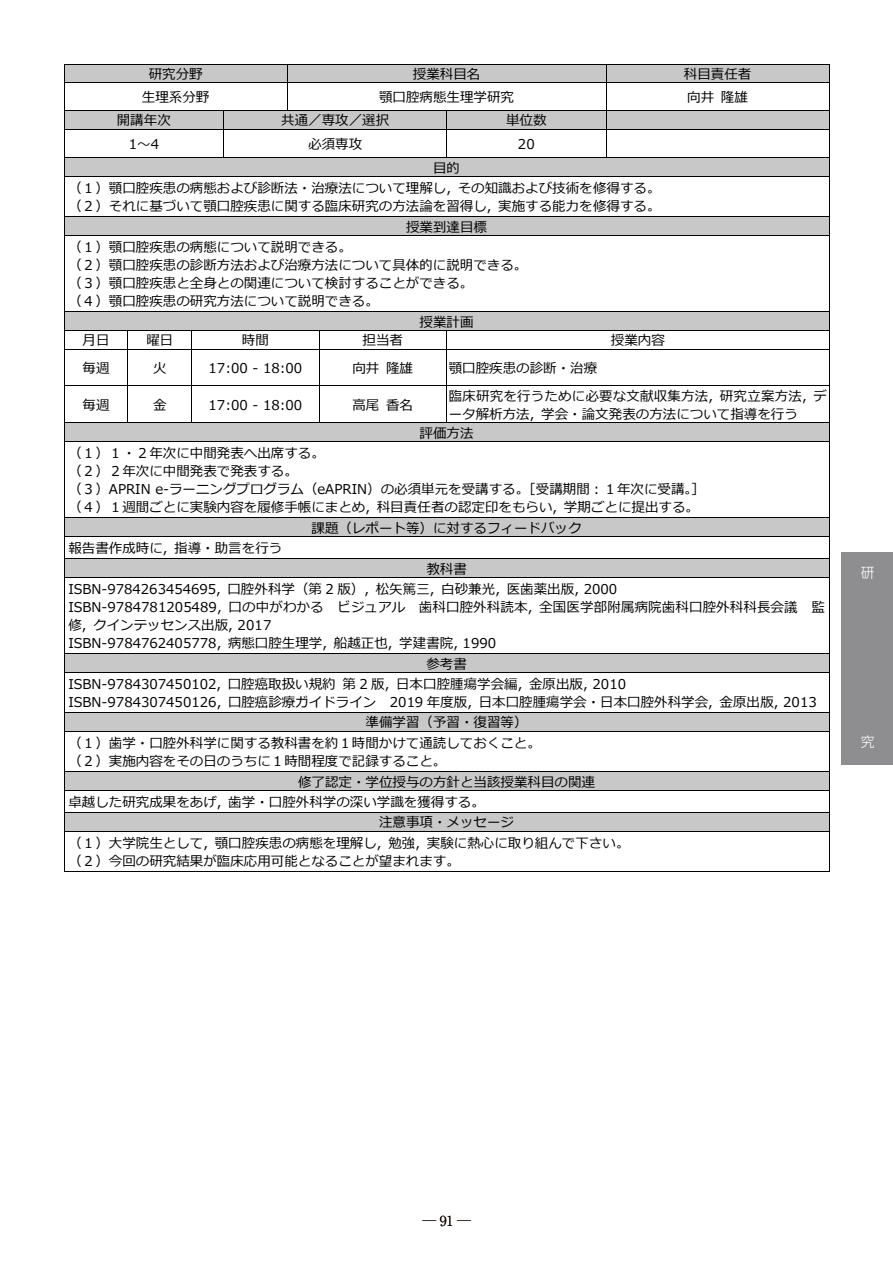
<style>
.page{position:relative;width:893px;height:1263px;background:#fff}
.page>*{position:absolute;margin:0;border:0;box-sizing:border-box;transform-origin:0 0}
.t1{font:300 13.8px "Ryumin Pr 6 N";color:#140700}
.t2{font:300 13.8px "UD Shin Go Pro";color:#fff}
.t3{font:13.5px/18px "Meiryo";color:#000}
</style>
<div class="page">
<div style="left:65px;top:65px;width:222px;height:18px;background:#c8c8c8"></div>
<div style="left:288px;top:65px;width:318px;height:18px;background:#c8c8c8"></div>
<div style="left:606px;top:65px;width:223px;height:18px;background:#c8c8c8"></div>
<hr style="left:64px;top:64px;width:766px;height:1px;background:#000">
<hr style="left:64px;top:83px;width:766px;height:1px;background:#000">
<svg style="left:287px;top:65px;width:1px;height:45px"></svg>
<div style="left:65px;top:111px;width:158px;height:18px;background:#c8c8c8"></div>
<div style="left:224px;top:111px;width:222px;height:18px;background:#c8c8c8"></div>
<div style="left:447px;top:111px;width:159px;height:18px;background:#c8c8c8"></div>
<div style="left:606px;top:111px;width:223px;height:18px;background:#c8c8c8"></div>
<hr style="left:64px;top:110px;width:766px;height:1px;background:#000">
<hr style="left:64px;top:129px;width:766px;height:1px;background:#000">
<svg style="left:223px;top:111px;width:1px;height:47px"></svg>
<svg style="left:446px;top:111px;width:1px;height:47px"></svg>
<svg style="left:606px;top:65px;width:1px;height:93px"></svg>
<div style="left:68px;top:158px;width:757px;height:18px;background:#c8c8c8"></div>
<hr style="left:64px;top:158px;width:766px;height:1px;background:#000">
<svg style="left:64px;top:65px;width:1px;height:113px"></svg>
<hr style="left:65px;top:176px;width:764px;height:1px;background:#000">
<svg style="left:829px;top:65px;width:1px;height:113px"></svg>
<hr style="left:64px;top:178px;width:1px;height:38px;background:#000">
<hr style="left:829px;top:178px;width:1px;height:38px;background:#000">
<div style="left:68px;top:217px;width:757px;height:18px;background:#c8c8c8"></div>
<hr style="left:64px;top:216px;width:766px;height:1px;background:#000">
<svg style="left:64px;top:217px;width:1px;height:20px"></svg>
<hr style="left:65px;top:235px;width:764px;height:1px;background:#000">
<svg style="left:829px;top:217px;width:1px;height:20px"></svg>
<hr style="left:64px;top:237px;width:1px;height:74px;background:#000">
<hr style="left:829px;top:237px;width:1px;height:74px;background:#000">
<div style="left:68px;top:312px;width:757px;height:18px;background:#c8c8c8"></div>
<hr style="left:64px;top:311px;width:766px;height:1px;background:#000">
<hr style="left:64px;top:330px;width:766px;height:1px;background:#000">
<svg style="left:64px;top:312px;width:1px;height:37px"></svg>
<svg style="left:191px;top:331px;width:1px;height:18px"></svg>
<svg style="left:319px;top:331px;width:1px;height:18px"></svg>
<svg style="left:446px;top:331px;width:1px;height:18px"></svg>
<svg style="left:829px;top:312px;width:1px;height:37px"></svg>
<hr style="left:64px;top:349px;width:766px;height:1px;background:#000">
<hr style="left:64px;top:350px;width:1px;height:36px;background:#000">
<hr style="left:128px;top:350px;width:1px;height:36px;background:#000">
<hr style="left:191px;top:350px;width:1px;height:36px;background:#000">
<hr style="left:319px;top:350px;width:1px;height:36px;background:#000">
<hr style="left:446px;top:350px;width:1px;height:36px;background:#000">
<hr style="left:829px;top:350px;width:1px;height:36px;background:#000">
<hr style="left:64px;top:386px;width:766px;height:1px;background:#000">
<hr style="left:64px;top:386px;width:1px;height:36px;background:#000">
<hr style="left:128px;top:386px;width:1px;height:36px;background:#000">
<hr style="left:191px;top:386px;width:1px;height:36px;background:#000">
<hr style="left:319px;top:386px;width:1px;height:36px;background:#000">
<hr style="left:446px;top:386px;width:1px;height:36px;background:#000">
<hr style="left:829px;top:386px;width:1px;height:36px;background:#000">
<div style="left:68px;top:423px;width:757px;height:18px;background:#c8c8c8"></div>
<hr style="left:64px;top:422px;width:766px;height:1px;background:#000">
<svg style="left:64px;top:423px;width:1px;height:20px"></svg>
<hr style="left:65px;top:441px;width:764px;height:1px;background:#000">
<svg style="left:829px;top:423px;width:1px;height:20px"></svg>
<hr style="left:64px;top:443px;width:1px;height:75px;background:#000">
<hr style="left:829px;top:443px;width:1px;height:75px;background:#000">
<div style="left:68px;top:518px;width:757px;height:18px;background:#c8c8c8"></div>
<hr style="left:64px;top:518px;width:766px;height:1px;background:#000">
<hr style="left:65px;top:536px;width:764px;height:1px;background:#000">
<div style="left:68px;top:559px;width:757px;height:18px;background:#c8c8c8"></div>
<hr style="left:64px;top:558px;width:766px;height:1px;background:#000">
<svg style="left:64px;top:519px;width:1px;height:60px"></svg>
<hr style="left:65px;top:577px;width:764px;height:1px;background:#000">
<svg style="left:829px;top:519px;width:1px;height:60px"></svg>
<hr style="left:64px;top:579px;width:1px;height:74px;background:#000">
<hr style="left:829px;top:579px;width:1px;height:74px;background:#000">
<div style="left:68px;top:654px;width:757px;height:18px;background:#c8c8c8"></div>
<hr style="left:64px;top:653px;width:766px;height:1px;background:#000">
<svg style="left:64px;top:654px;width:1px;height:20px"></svg>
<hr style="left:65px;top:672px;width:764px;height:1px;background:#000">
<svg style="left:829px;top:654px;width:1px;height:20px"></svg>
<hr style="left:64px;top:674px;width:1px;height:38px;background:#000">
<hr style="left:829px;top:674px;width:1px;height:38px;background:#000">
<div style="left:68px;top:713px;width:757px;height:18px;background:#c8c8c8"></div>
<hr style="left:64px;top:712px;width:766px;height:1px;background:#000">
<svg style="left:64px;top:713px;width:1px;height:20px"></svg>
<hr style="left:65px;top:731px;width:764px;height:1px;background:#000">
<svg style="left:829px;top:713px;width:1px;height:20px"></svg>
<hr style="left:64px;top:733px;width:1px;height:38px;background:#000">
<hr style="left:829px;top:733px;width:1px;height:38px;background:#000">
<div style="left:68px;top:772px;width:757px;height:18px;background:#c8c8c8"></div>
<hr style="left:64px;top:771px;width:766px;height:1px;background:#000">
<hr style="left:65px;top:790px;width:764px;height:1px;background:#000">
<div style="left:68px;top:813px;width:757px;height:18px;background:#c8c8c8"></div>
<hr style="left:64px;top:812px;width:766px;height:1px;background:#000">
<svg style="left:64px;top:772px;width:1px;height:61px"></svg>
<hr style="left:65px;top:831px;width:764px;height:1px;background:#000">
<svg style="left:829px;top:772px;width:1px;height:61px"></svg>
<hr style="left:64px;top:833px;width:1px;height:38px;background:#000">
<hr style="left:829px;top:833px;width:1px;height:38px;background:#000">
<hr style="left:64px;top:871px;width:766px;height:1px;background:#000">
<div style="left:842px;top:552px;width:51px;height:212px;background:#8e8e90"></div>
<p class="t3" style="left:149px;top:66px;width:55px">研究分野</p>
<p class="t3" style="left:413px;top:66px;width:69px">授業科目名</p>
<p class="t3" style="left:684px;top:66px;width:69px">科目責任者</p>
<p class="t3" style="left:142px;top:89px;width:69px">生理系分野</p>
<p class="t3" style="left:379px;top:89px;width:136px">顎⼝腔病態生理学研究</p>
<p class="t3" style="left:687px;top:89px;width:62px">向井 隆雄</p>
<p class="t3" style="left:117px;top:112px;width:55px">開講年次</p>
<p class="t3" style="left:281px;top:112px;width:109px">共通／専攻／選択</p>
<p class="t3" style="left:506px;top:112px;width:42px">単位数</p>
<p class="t3" style="left:129px;top:136px;width:32px">1〜4</p>
<p class="t3" style="left:308px;top:136px;width:55px">必須専攻</p>
<p class="t3" style="left:518px;top:136px;width:18px">20</p>
<p class="t3" style="left:68px;top:158px;width:594px;line-height:20px;text-indent:365px">目的<br>（１）顎⼝腔疾患の病態および診断法・治療法について理解し, その知識および技術を修得する。</p>
<p class="t3" style="left:68px;top:197px;width:594px">（２）それに基づいて顎⼝腔疾患に関する臨床研究の方法論を習得し, 実施する能⼒を修得する。</p>
<p class="t3" style="left:406px;top:218px;width:82px">授業到達目標</p>
<p class="t3" style="left:68px;top:238px;width:285px">（１）顎⼝腔疾患の病態について説明できる。</p>
<p class="t3" style="left:68px;top:256px;width:461px">（２）顎⼝腔疾患の診断方法および治療方法について具体的に説明できる。（３）顎⼝腔疾患と全⾝との関連について検討することができる。<br>（４）顎⼝腔疾患の研究方法について説明できる。</p>
<p class="t3" style="left:420px;top:313px;width:55px">授業計画</p>
<p class="t3" style="left:83px;top:332px;width:28px">月日</p>
<p class="t3" style="left:146px;top:332px;width:28px">曜日</p>
<p class="t3" style="left:242px;top:332px;width:28px">時間</p>
<p class="t3" style="left:363px;top:332px;width:42px">担当者</p>
<p class="t3" style="left:611px;top:332px;width:55px">授業内容</p>
<p class="t3" style="left:83px;top:360px;width:28px">毎週</p>
<p class="t3" style="left:153px;top:360px;width:15px">火</p>
<p class="t3" style="left:208px;top:360px;width:95px">17:00 - 18:00</p>
<p class="t3" style="left:352px;top:360px;width:62px">向井 隆雄</p>
<p class="t3" style="left:449px;top:360px;width:150px">顎⼝腔疾患の診断・治療</p>
<p class="t3" style="left:83px;top:397px;width:28px">毎週</p>
<p class="t3" style="left:153px;top:397px;width:15px">⾦</p>
<p class="t3" style="left:208px;top:397px;width:95px">17:00 - 18:00</p>
<p class="t3" style="left:352px;top:397px;width:62px">⾼尾 香名</p>
<p class="t3" style="left:449px;top:388px;width:380px">臨床研究を⾏うために必要な⽂献収集方法, 研究⽴案方法, デ</p>
<p class="t3" style="left:449px;top:406px;width:351px">ータ解析方法, 学会・論⽂発表の方法について指導を⾏う</p>
<p class="t3" style="left:420px;top:424px;width:55px">評価方法</p>
<p class="t3" style="left:68px;top:445px;width:638px">（１）１・２年次に中間発表へ出席する。<br>（２）２年次に中間発表で発表する。<br>（３）APRIN e-ラーニングプログラム（eAPRIN）の必須単元を受講する。［受講期間︓１年次に受講。］（４）１週間ごとに実験内容を履修⼿帳にまとめ, 科目責任者の認定印をもらい, 学期ごとに提出する。</p>
<p class="t3" style="left:312px;top:519px;width:271px">課題（レポート等）に対するフィードバック</p>
<p class="t3" style="left:68px;top:539px;width:216px">報告書作成時に, 指導・助⾔を⾏う</p>
<p class="t3" style="left:68px;top:559px;width:550px;line-height:20.1px;text-indent:358px">教科書<br>ISBN-9784263454695, ⼝腔外科学（第 2 版）, 松矢篤三, ⽩砂兼光, 医⻭薬出版, 2000</p>
<p class="t3" style="left:68px;top:598px;width:758px">ISBN-9784781205489, ⼝の中がわかる ビジュアル ⻭科⼝腔外科読本, 全国医学部附属病院⻭科⼝腔外科科⻑会議 監修, クインテッセンス出版, 2017<br>ISBN-9784762405778, 病態⼝腔生理学, 船越正也, 学建書院, 1990</p>
<p class="t3" style="left:68px;top:654px;width:559px;line-height:20px;text-indent:358px">参考書<br>ISBN-9784307450102, ⼝腔癌取扱い規約 第 2 版, 日本⼝腔腫瘍学会編, ⾦原出版, 2010</p>
<p class="t3" style="left:68px;top:693px;width:750px">ISBN-9784307450126, ⼝腔癌診療ガイドライン 2019 年度版, 日本⼝腔腫瘍学会・日本⼝腔外科学会, ⾦原出版, 2013</p>
<p class="t3" style="left:366px;top:714px;width:163px">準備学習（予習・復習等）</p>
<p class="t3" style="left:68px;top:734px;width:474px">（１）⻭学・⼝腔外科学に関する教科書を約１時間かけて通読しておくこと。</p>
<p class="t3" style="left:68px;top:752px;width:380px">（２）実施内容をその日のうちに１時間程度で記録すること。</p>
<p class="t3" style="left:298px;top:773px;width:298px">修了認定・学位授与の方針と当該授業科目の関連</p>
<p class="t3" style="left:68px;top:793px;width:418px">卓越した研究成果をあげ, ⻭学・⼝腔外科学の深い学識を獲得する。</p>
<p class="t3" style="left:379px;top:814px;width:136px">注意事項・メッセージ</p>
<p class="t3" style="left:68px;top:834px;width:563px">（１）大学院生として, 顎⼝腔疾患の病態を理解し, 勉強, 実験に熱心に取り組んで下さい。</p>
<p class="t3" style="left:68px;top:852px;width:393px">（２）今回の研究結果が臨床応⽤可能となることが望まれます。</p>
<p class="t2" style="left:861px;top:561px;width:15px">研</p>
<p class="t2" style="left:861px;top:730px;width:15px">究</p>
<p class="t1" style="left:422px;top:1210px;width:50px">─91─</p>
</div>
